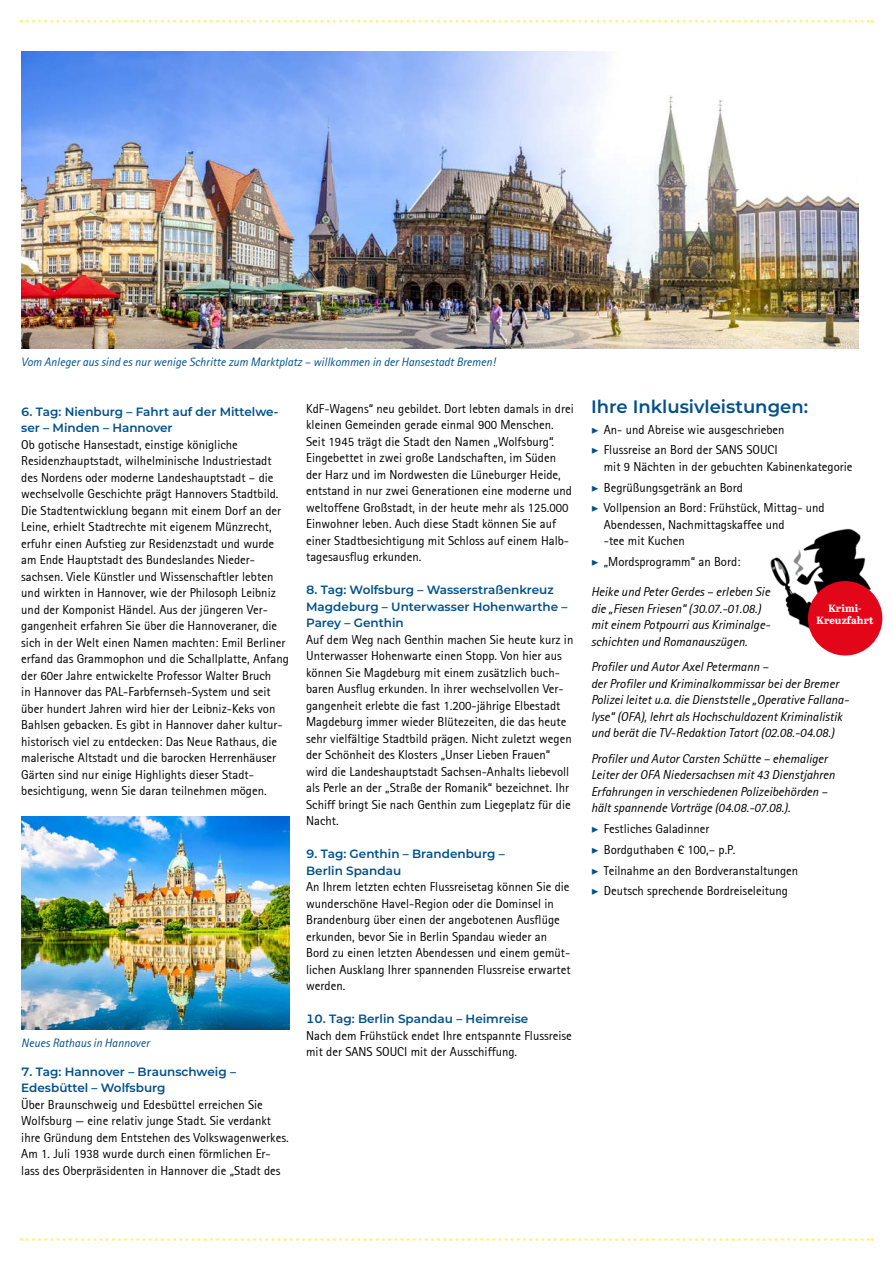
<style>
.page{position:relative;width:893px;height:1263px;background:#fff}
.page>*{position:absolute;margin:0;border:0;box-sizing:border-box;transform-origin:0 0}
.t1{font:600 18px "Montserrat";color:#00508c}
.t2{font:12.75px/16.5px "Rotis Sans Serif";color:#000}
.t3{font:italic 12.75px/16.5px "Rotis Sans Serif";color:#000}
.t4{font:600 12px/16.5px "Montserrat";color:#00508c}
.t5{font:italic 12px "Rotis Sans Serif";color:#00508c}
.t6{font:700 10.5px/12.6px "Abril Text";letter-spacing:.005em;color:#fff;text-align:center}
.s1{font-family:"Minion Pro";font-weight:700;font-style:italic;color:#00508c}
</style>
<div class="page">
<svg style="left:21px;top:20px;width:852px;height:3px"></svg>
<svg style="left:21px;top:1238px;width:852px;height:3px"></svg>
<img style="left:21px;top:51px;width:838px;height:298px">
<img style="left:21px;top:816px;width:268px;height:213px">
<img style="left:770px;top:528px;width:113px;height:110px">
<div style="left:808px;top:581px;width:74px;height:74px;background:#e30518;border-radius:50%"></div>
<p class="t5" style="left:21px;top:354px;width:476px">Vom Anleger aus sind es nur wenige Schritte zum Marktplatz – willkommen in der Hansestadt Bremen!</p>
<p class="t4" style="left:21px;top:403px;width:259px">6. Tag: Nienburg – Fahrt auf der Mittelwe&shy;ser – Minden – Hannover</p>
<p class="t2" style="left:21px;top:436px;width:269px">Ob gotische Hansestadt, einstige königliche Residenzhauptstadt, wilhelminische Industriestadt des Nordens oder moderne Landeshauptstadt – die wechselvolle Geschichte prägt Hannovers Stadtbild.<br>Die Stadtentwicklung begann mit einem Dorf an der Leine, erhielt Stadtrechte mit eigenem Münzrecht, erfuhr einen Aufstieg zur Residenzstadt und wurde am Ende Hauptstadt des Bundeslandes Nieder&shy;sachsen. Viele Künstler und Wissenschaftler lebten und wirkten in Hannover, wie der Philosoph Leibniz und der Komponist Händel. Aus der jüngeren Ver&shy;gangenheit erfahren Sie über die Hannoveraner, die sich in der Welt einen Namen machten: Emil Berliner erfand das Grammophon und die Schallplatte, Anfang der 60er Jahre entwickelte Professor Walter Bruch<br>in Hannover das PAL-Farbfernseh-System und seit über hundert Jahren wird hier der Leibniz-Keks von Bahlsen gebacken. Es gibt in Hannover daher kultur&shy;historisch viel zu entdecken: Das Neue Rathaus, die malerische Altstadt und die barocken Herrenhäuser Gärten sind nur einige Highlights dieser Stadt&shy;besichtigung, wenn Sie daran teilnehmen mögen.</p>
<p class="t5" style="left:21px;top:1036px;width:130px">Neues Rathaus in Hannover</p>
<p class="t4" style="left:21px;top:1063px;width:216px">7. Tag: Hannover – Braunschweig –<br>Edesbüttel – Wolfsburg</p>
<p class="t2" style="left:21px;top:1096px;width:269px">Über Braunschweig und Edesbüttel erreichen Sie Wolfsburg — eine relativ junge Stadt. Sie verdankt ihre Gründung dem Entstehen des Volkswagenwerkes.<br>Am 1. Juli 1938 wurde durch einen förmlichen Er&shy;lass des Oberpräsidenten in Hannover die „Stadt des</p>
<p class="t2" style="left:306px;top:400px;width:269px">KdF-Wagens“ neu gebildet. Dort lebten damals in drei kleinen Gemeinden gerade einmal 900 Menschen.<br>Seit 1945 trägt die Stadt den Namen „Wolfsburg“.<br>Eingebettet in zwei große Landschaften, im Süden der Harz und im Nordwesten die Lüneburger Heide, entstand in nur zwei Generationen eine moderne und weltoffene Großstadt, in der heute mehr als 125.000<br>Einwohner leben. Auch diese Stadt können Sie auf einer Stadtbesichtigung mit Schloss auf einem Halb&shy;tagesausflug erkunden.</p>
<p class="t4" style="left:306px;top:581px;width:263px">8. Tag: Wolfsburg – Wasserstraßenkreuz<br>Magdeburg – Unterwasser Hohenwarthe –<br>Parey – Genthin</p>
<p class="t2" style="left:306px;top:631px;width:269px">Auf dem Weg nach Genthin machen Sie heute kurz in Unterwasser Hohenwarte einen Stopp. Von hier aus können Sie Magdeburg mit einem zusätzlich buch&shy;baren Ausflug erkunden. In ihrer wechselvollen Ver&shy;gangenheit erlebte die fast 1.200-jährige Elbestadt Magdeburg immer wieder Blütezeiten, die das heute sehr vielfältige Stadtbild prägen. Nicht zuletzt wegen der Schönheit des Klosters „Unser Lieben Frauen“ wird die Landeshauptstadt Sachsen-Anhalts liebevoll als Perle an der „Straße der Romanik“ bezeichnet. Ihr Schiff bringt Sie nach Genthin zum Liegeplatz für die Nacht.</p>
<p class="t4" style="left:306px;top:845px;width:200px">9. Tag: Genthin – Brandenburg –<br>Berlin Spandau</p>
<p class="t2" style="left:306px;top:879px;width:266px">An Ihrem letzten echten Flussreisetag können Sie die wunderschöne Havel-Region oder die Dominsel in Brandenburg über einen der angebotenen Ausflüge erkunden, bevor Sie in Berlin Spandau wieder an Bord zu einen letzten Abendessen und einem gemüt&shy;lichen Ausklang Ihrer spannenden Flussreise erwartet werden.</p>
<p class="t4" style="left:306px;top:1010px;width:224px">10. Tag: Berlin Spandau – Heimreise</p>
<p class="t2" style="left:306px;top:1027px;width:267px">Nach dem Frühstück endet Ihre entspannte Flussreise mit der SANS SOUCI mit der Ausschiffung.</p>
<h1 class="t1" style="left:591px;top:394px;width:219px">Ihre Inklusivleistungen:</h1>
<p class="t2" style="left:591px;top:419px;width:195px;line-height:20.7px"><span class="s1">▶</span> An- und Abreise wie ausgeschrieben <span class="s1">▶</span> Flussreise an Bord der SANS SOUCI</p>
<p class="t2" style="left:591px;top:456px;width:263px;line-height:20.7px;text-indent:13px">mit 9 Nächten in der gebuchten Kabinenkategorie <span class="s1">▶</span> Begrüßungsgetränk an Bord<br><span class="s1">▶</span> Vollpension an Bord: Frühstück, Mittag- und</p>
<p class="t2" style="left:604px;top:516px;width:182px">Abendessen, Nachmittagskaffee und -tee mit Kuchen</p>
<p class="t2" style="left:591px;top:553px;width:151px"><span class="s1">▶</span> „Mordsprogramm“ an Bord:</p>
<p class="t3" style="left:591px;top:584px;width:181px">Heike und Peter Gerdes – erleben Sie die „Fiesen Friesen“ (30.07.-01.08.) mit einem Potpourri aus Kriminalge&shy;schichten und Romanauszügen.</p>
<p class="t3" style="left:591px;top:659px;width:259px">Profiler und Autor Axel Petermann –<br>der Profiler und Kriminalkommissar bei der Bremer Polizei leitet u.a. die Dienststelle „Operative Fallana&shy;lyse“ (OFA), lehrt als Hochschuldozent Kriminalistik und berät die TV-Redaktion Tatort (02.08.-04.08.)</p>
<p class="t3" style="left:591px;top:750px;width:245px">Profiler und Autor Carsten Schütte – ehemaliger Leiter der OFA Niedersachsen mit 43 Dienstjahren Erfahrungen in verschiedenen Polizeibehörden – hält spannende Vorträge (04.08.-07.08.).</p>
<p class="t2" style="left:591px;top:818px;width:209px;line-height:20.7px"><span class="s1">▶</span> Festliches Galadinner<br><span class="s1">▶</span> Bordguthaben € 100,– p.P.<br><span class="s1">▶</span> Teilnahme an den Bordveranstaltungen <span class="s1">▶</span> Deutsch sprechende Bordreiseleitung</p>
<p class="t6" style="left:817px;top:601px;width:59px">Krimi-<br>Kreuzfahrt</p>
</div>
